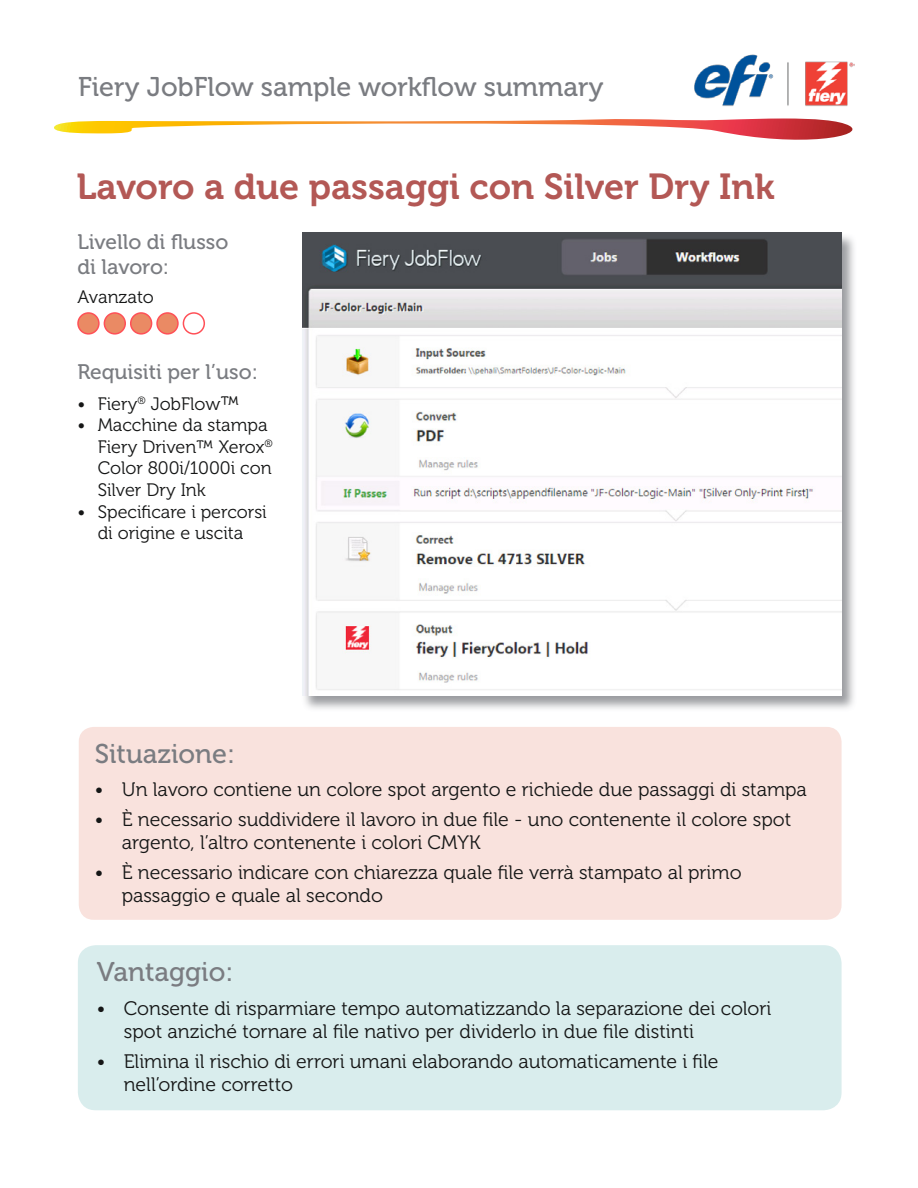
<style>
.page{position:relative;width:918px;height:1188px;background:#fff}
.page>*{position:absolute;margin:0;border:0;box-sizing:border-box;transform-origin:0 0}
.t1{font:36px "Museo 700";color:#b35855}
.t2{font:27px "Museo 500";color:#7a7c81}
.t3{font:21px/25.2px "Museo 500";color:#7a7c81}
.t4{font:19.5px/23.4px "Museo 300";color:#151616}
.t5{font:18px/21.6px "Museo 300";color:#151616}
.s1{font-size:19.5px}
</style>
<div class="page">
<svg style="left:54px;top:118px;width:799px;height:22px"></svg>
<img style="left:694px;top:54px;width:161px;height:52px">
<div style="left:78px;top:945px;width:764px;height:165px;background:#d9eded;border-radius:18px"></div>
<div style="left:79px;top:727px;width:763px;height:193px;background:#f9e2dd;border-radius:15px"></div>
<div style="left:78px;top:313px;width:21px;height:21px;background:#ea8a64;border-radius:50%"></div>
<div style="left:77px;top:312px;width:23px;height:23px;border:2px solid #ff5057;border-radius:50%"></div>
<div style="left:131px;top:313px;width:21px;height:21px;background:#ea8a64;border-radius:50%"></div>
<div style="left:130px;top:312px;width:22px;height:23px;border:2px solid #ff5057;border-radius:50%"></div>
<div style="left:104px;top:313px;width:21px;height:21px;background:#ea8a64;border-radius:50%"></div>
<div style="left:104px;top:312px;width:22px;height:23px;border:2px solid #ff5057;border-radius:50%"></div>
<div style="left:157px;top:313px;width:21px;height:21px;background:#ea8a64;border-radius:50%"></div>
<div style="left:156px;top:312px;width:23px;height:23px;border:2px solid #ff5057;border-radius:50%"></div>
<div style="left:183px;top:312px;width:22px;height:23px;border:2px solid #ff5057;border-radius:50%"></div>
<div style="left:301px;top:232px;width:556px;height:480px;background:#7a7c81;opacity:.75"></div>
<img style="left:303px;top:233px;width:539px;height:463px">
<h2 class="t2" style="left:78px;top:72px;width:527px">Fiery JobFlow sample workflow summary</h2>
<h1 class="t1" style="left:76px;top:166px;width:700px">Lavoro a due passaggi con Silver Dry Ink</h1>
<p class="t3" style="left:77px;top:229px;width:152px">Livello di flusso di lavoro:</p>
<p class="t5" style="left:77px;top:286px;width:78px">Avanzato</p>
<p class="t3" style="left:77px;top:359px;width:182px">Requisiti per l’uso:</p>
<p class="t5" style="left:77px;top:393px;width:163px">• Fiery<sup>®</sup> JobFlow<span class="s1">™</span></p>
<p class="t5" style="left:98px;top:415px;width:177px;text-indent:-20px">• Macchine da stampa<br>Fiery Driven™ Xerox<sup>®<br></sup>Color 800i/1000i con<br>Silver Dry Ink</p>
<p class="t5" style="left:77px;top:501px;width:191px;text-align:center">• Specificare i percorsi di origine e uscita</p>
<h2 class="t2" style="left:95px;top:738px;width:142px">Situazione:</h2>
<p class="t4" style="left:95px;top:778px;width:714px">• Un lavoro contiene un colore spot argento e richiede due passaggi di stampa</p>
<p class="t4" style="left:122px;top:808px;width:671px;text-indent:-27px">• È necessario suddividere il lavoro in due file - uno contenente il colore spot argento, l’altro contenente i colori CMYK</p>
<p class="t4" style="left:122px;top:861px;width:621px;text-indent:-27px">• È necessario indicare con chiarezza quale file verrà stampato al primo passaggio e quale al secondo</p>
<h2 class="t2" style="left:97px;top:957px;width:138px">Vantaggio:</h2>
<p class="t4" style="left:124px;top:997px;width:649px;text-indent:-27px">• Consente di risparmiare tempo automatizzando la separazione dei colori spot anziché tornare al file nativo per dividerlo in due file distinti</p>
<p class="t4" style="left:124px;top:1050px;width:596px;text-indent:-27px">• Elimina il rischio di errori umani elaborando automaticamente i file nell’ordine corretto</p>
</div>
